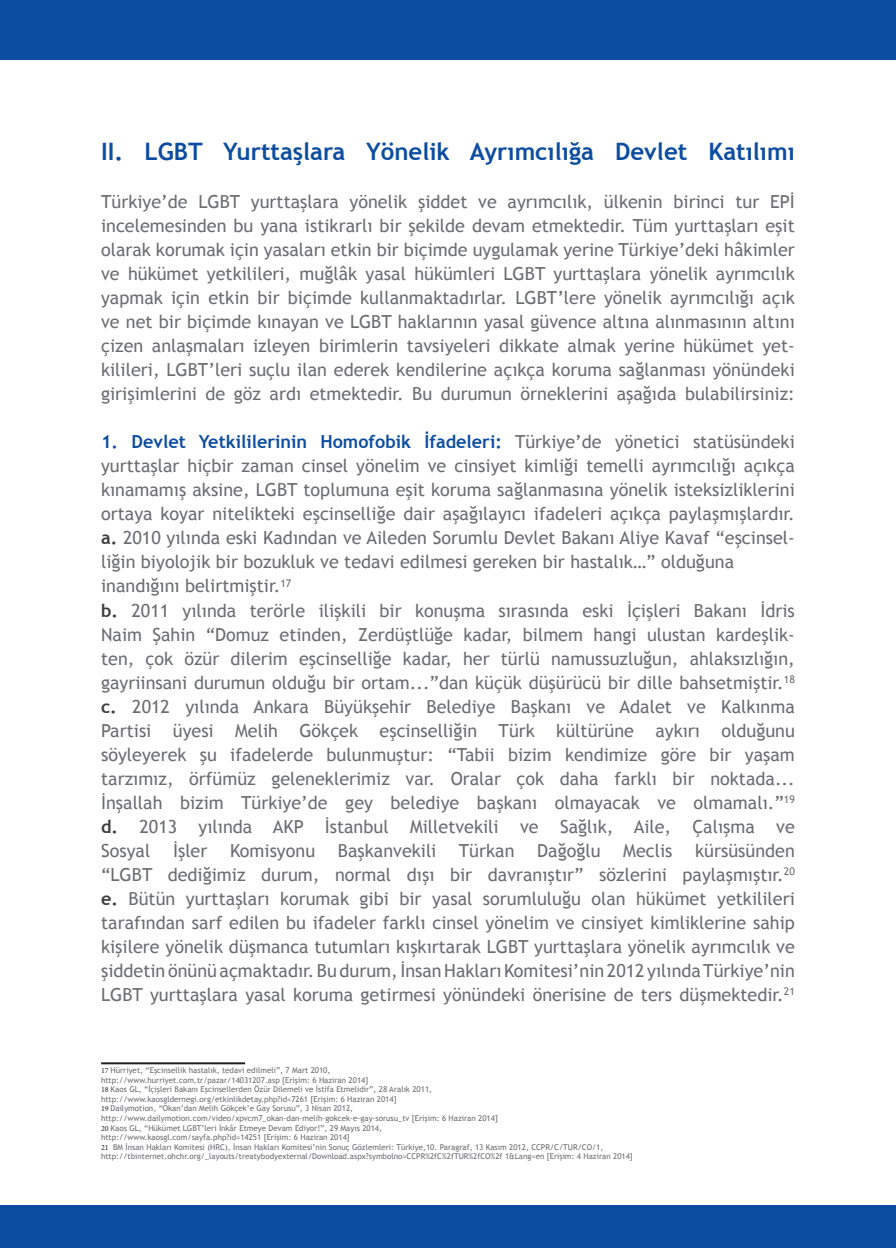
<style>
.page{position:relative;width:896px;height:1248px;background:#fff}
.page>*{position:absolute;margin:0;border:0;box-sizing:border-box;transform-origin:0 0}
.t1{font:700 24px "Trebuchet MS";color:#0d4da1}
.t2{font:18px/24px "Trebuchet MS";color:#6c6d70;text-align:justify}
.t3{font:8px "Trebuchet MS";color:#6c6d70}
.s1{font-weight:700;color:#0d4da1}
.s2{font-weight:700;color:#3e3e3f}
.s3{font-family:"Minion Pro";color:#231f20}
</style>
<div class="page">
<div style="left:0;top:0;width:896px;height:60px;background:#0d4da1"></div>
<div style="left:0;top:1204px;width:896px;height:43px;background:#0d4da1"></div>
<hr style="left:101px;top:1062px;width:144px;height:2px;background:#231f20">
<p class="t1" style="left:101px;top:137px;width:695px">II. LGBT Yurttaşlara Yönelik Ayrımcılığa Devlet Katılımı</p>
<p class="t2" style="left:101px;top:190px;width:695px">Türkiye’de LGBT yurttaşlara yönelik şiddet ve ayrımcılık, ülkenin birinci tur EPİ</p>
<p class="t2" style="left:101px;top:214px;width:695px">incelemesinden bu yana istikrarlı bir şekilde devam etmektedir. Tüm yurttaşları eşit olarak korumak için yasaları etkin bir biçimde uygulamak yerine Türkiye’deki hâkimler ve hükümet yetkilileri, muğlâk yasal hükümleri LGBT yurttaşlara yönelik ayrımcılık yapmak için etkin bir biçimde kullanmaktadırlar. LGBT’lere yönelik ayrımcılığı açık ve net bir biçimde kınayan ve LGBT haklarının yasal güvence altına alınmasının altını çizen anlaşmaları izleyen birimlerin tavsiyeleri dikkate almak yerine hükümet yet&shy;kilileri, LGBT’leri suçlu ilan ederek kendilerine açıkça koruma sağlanması yönündeki girişimlerini de göz ardı etmektedir. Bu durumun örneklerini aşağıda bulabilirsiniz:</p>
<p class="t2" style="left:101px;top:430px;width:695px"><span class="s1">1. Devlet Yetkililerinin Homofobik İfadeleri:</span> Türkiye’de yönetici statüsündeki yurttaşlar hiçbir zaman cinsel yönelim ve cinsiyet kimliği temelli ayrımcılığı açıkça kınamamış aksine, LGBT toplumuna eşit koruma sağlanmasına yönelik isteksizliklerini ortaya koyar nitelikteki eşcinselliğe dair aşağılayıcı ifadeleri açıkça paylaşmışlardır.</p>
<p class="t2" style="left:101px;top:526px;width:695px"><span class="s2">a.</span> 2010 yılında eski Kadından ve Aileden Sorumlu Devlet Bakanı Aliye Kavaf “eşcinsel&shy;liğin biyolojik bir bozukluk ve tedavi edilmesi gereken bir hastalık…” olduğuna</p>
<p class="t2" style="left:101px;top:574px;width:192px">inandığını belirtmiştir.<sup>17</sup></p>
<p class="t2" style="left:101px;top:598px;width:695px"><span class="s2">b.</span> 2011 yılında terörle ilişkili bir konuşma sırasında eski İçişleri Bakanı İdris Naim Şahin “Domuz etinden, Zerdüştlüğe kadar, bilmem hangi ulustan kardeşlik&shy;ten, çok özür dilerim eşcinselliğe kadar, her türlü namussuzluğun, ahlaksızlığın,</p>
<p class="t2" style="left:101px;top:670px;width:695px">gayriinsani durumun olduğu bir ortam...”dan küçük düşürücü bir dille bahsetmiştir.<sup>18</sup></p>
<p class="t2" style="left:101px;top:694px;width:695px"><span class="s2">c.</span> 2012 yılında Ankara Büyükşehir Belediye Başkanı ve Adalet ve Kalkınma</p>
<p class="t2" style="left:101px;top:718px;width:695px">Partisi üyesi Melih Gökçek eşcinselliğin Türk kültürüne aykırı olduğunu</p>
<p class="t2" style="left:101px;top:742px;width:695px">söyleyerek şu ifadelerde bulunmuştur: “Tabii bizim kendimize göre bir yaşam tarzımız, örfümüz geleneklerimiz var. Oralar çok daha farklı bir noktada...</p>
<p class="t2" style="left:101px;top:790px;width:695px">İnşallah bizim Türkiye’de gey belediye başkanı olmayacak ve olmamalı.”<sup>19</sup></p>
<p class="t2" style="left:101px;top:814px;width:695px"><span class="s2">d.</span> 2013 yılında AKP İstanbul Milletvekili ve Sağlık, Aile, Çalışma ve</p>
<p class="t2" style="left:101px;top:838px;width:51px">Sosyal</p>
<p class="t2" style="left:173px;top:838px;width:36px">İşler</p>
<p class="t2" style="left:230px;top:838px;width:87px">Komisyonu</p>
<p class="t2" style="left:338px;top:838px;width:178px">Başkanvekili Türkan</p>
<p class="t2" style="left:537px;top:838px;width:65px">Dağoğlu</p>
<p class="t2" style="left:623px;top:838px;width:51px">Meclis</p>
<p class="t2" style="left:101px;top:838px;width:695px;text-align:right">kürsüsünden<br>“LGBT dediğimiz durum, normal dışı bir davranıştır” sözlerini paylaşmıştır.<sup>20</sup></p>
<p class="t2" style="left:101px;top:886px;width:695px"><span class="s2">e.</span> Bütün yurttaşları korumak gibi bir yasal sorumluluğu olan hükümet yetkilileri</p>
<p class="t2" style="left:101px;top:910px;width:695px">tarafından sarf edilen bu ifadeler farklı cinsel yönelim ve cinsiyet kimliklerine sahip</p>
<p class="t2" style="left:101px;top:934px;width:695px">kişilere yönelik düşmanca tutumları kışkırtarak LGBT yurttaşlara yönelik ayrımcılık ve şiddetin önünü açmaktadır. Bu durum, İnsan Hakları Komitesi’nin 2012 yılında Türkiye’nin LGBT yurttaşlara yasal koruma getirmesi yönündeki önerisine de ters düşmektedir.<sup>21</sup></p>
<p class="t3" style="left:101px;top:1065px;width:231px"><span class="s3">17</span> Hürriyet, “Eşcinsellik hastalık, tedavi edilmeli”, 7 Mart 2010,</p>
<p class="t3" style="left:101px;top:1074px;width:269px">http://www.hurriyet.com.tr/pazar/14031207.asp [Erişim: 6 Haziran 2014]</p>
<p class="t3" style="left:101px;top:1084px;width:332px"><span class="s3">18</span> Kaos GL, “İçişleri Bakanı Eşcinsellerden Özür Dilemeli ve İstifa Etmelidir”, 28 Aralık 2011,</p>
<p class="t3" style="left:101px;top:1094px;width:297px">http://www.kaosgldernegi.org/etkinlikdetay.php?id=7261 [Erişim: 6 Haziran 2014]</p>
<p class="t3" style="left:101px;top:1103px;width:254px"><span class="s3">19</span> Dailymotion, “Okan’dan Melih Gökçek’e Gay Sorusu”, 3 Nisan 2012,</p>
<p class="t3" style="left:101px;top:1113px;width:398px">http://www.dailymotion.com/video/xpvcm7_okan-dan-melih-gokcek-e-gay-sorusu_tv [Erişim: 6 Haziran 2014]</p>
<p class="t3" style="left:101px;top:1122px;width:282px"><span class="s3">20</span> Kaos GL, “Hükümet LGBT’leri İnkâr Etmeye Devam Ediyor!”, 29 Mayıs 2014,</p>
<p class="t3" style="left:101px;top:1132px;width:250px">http://www.kaosgl.com/sayfa.php?id=14251 [Erişim: 6 Haziran 2014]</p>
<p class="t3" style="left:101px;top:1142px;width:504px"><span class="s3">21</span> BM İnsan Hakları Komitesi (HRC), İnsan Hakları Komitesi’nin Sonuç Gözlemleri: Türkiye,10. Paragraf, 13 Kasım 2012, CCPR/C/TUR/CO/1,</p>
<p class="t3" style="left:101px;top:1151px;width:533px">http://tbinternet.ohchr.org/_layouts/treatybodyexternal/Download.aspx?symbolno=CCPR%2fC%2fTUR%2fCO%2f 1&amp;Lang=en [Erişim: 4 Haziran 2014]</p>
</div>
